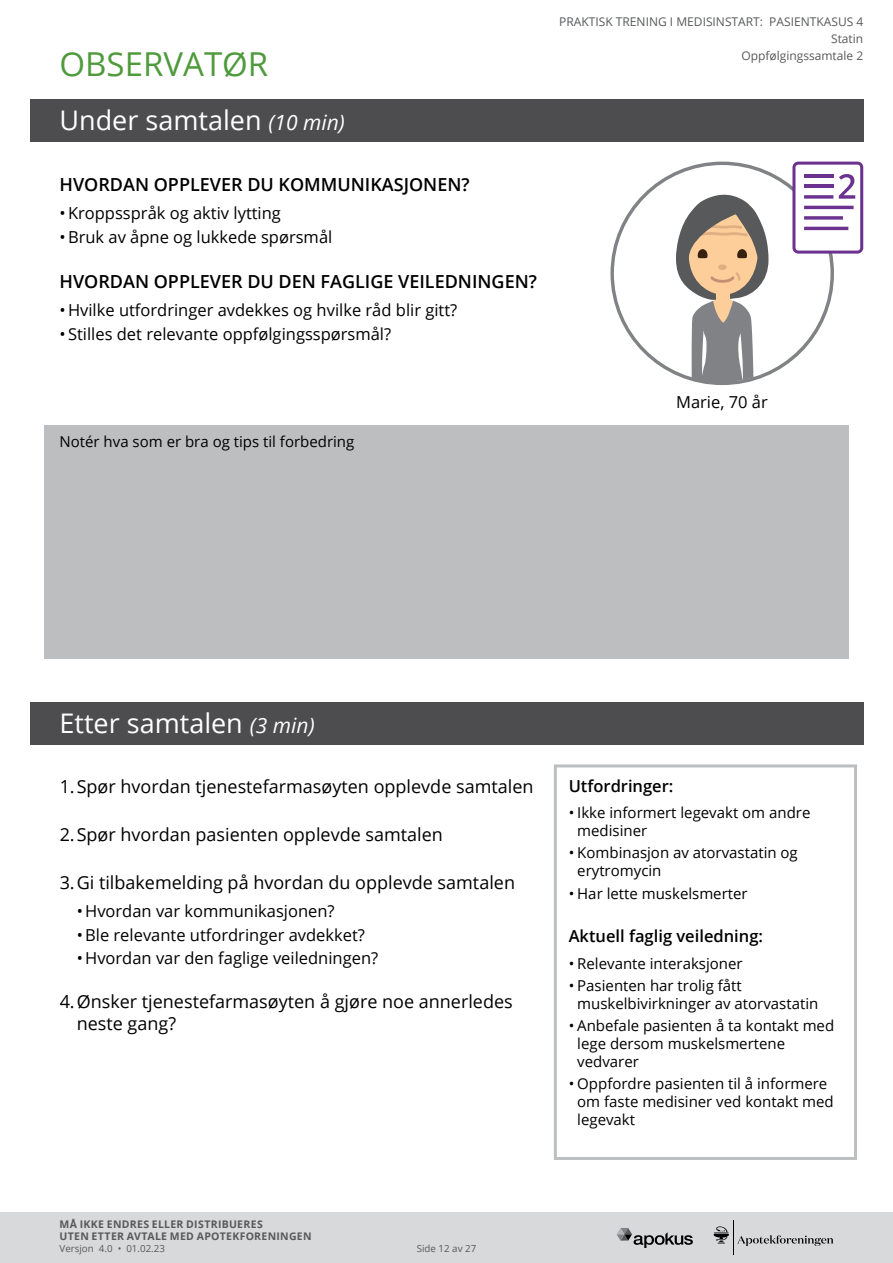
<style>
.page{position:relative;width:893px;height:1263px;background:#fff}
.page>*{position:absolute;margin:0;border:0;box-sizing:border-box;transform-origin:0 0}
.t1{font:33px "Open Sans";color:#4f9a3c}
.t2{font:27px "Open Sans";color:#fff}
.t3{font:18px/21.6px "Open Sans";color:#000}
.t4{font:600 18px "Open Sans";color:#000}
.t5{font:16.5px "Open Sans";color:#000}
.t6{font:600 16.5px "Open Sans";color:#000}
.t7{font:15px/18px "Open Sans";color:#000}
.t8{font:12px/17.1px "Open Sans";color:#58595b;text-align:right}
.t9{font:700 10.5px/12px "Open Sans";letter-spacing:.03em;color:#58595b}
.t10{font:9.75px "Open Sans";color:#58595b}
.s1{font-style:italic;font-size:21px}
</style>
<div class="page">
<div style="left:0;top:1212px;width:893px;height:51px;background:#d7d9da"></div>
<svg style="left:737px;top:1235px;width:96px;height:11px"></svg>
<hr style="left:733px;top:1220px;width:1px;height:34px;background:#000">
<svg style="left:713px;top:1226px;width:16px;height:18px"></svg>
<svg style="left:617px;top:1228px;width:76px;height:20px"></svg>
<svg style="left:610px;top:162px;width:224px;height:223px;background:#8c8e91"></svg>
<div style="left:614px;top:165px;width:216px;height:217px;background:#fff;border-radius:50%"></div>
<svg style="left:673px;top:194px;width:95px;height:189px"></svg>
<div style="left:554px;top:764px;width:303px;height:396px;border:3px solid #bcbec0"></div>
<div style="left:30px;top:99px;width:833px;height:42px;background:#4d4d4f"></div>
<div style="left:30px;top:702px;width:833px;height:42px;background:#4d4d4f"></div>
<div style="left:44px;top:425px;width:804px;height:234px;background:#bcbec0"></div>
<svg style="left:792px;top:162px;width:71px;height:92px"></svg>
<h1 class="t1" style="left:60px;top:42px;width:210px">OBSERVATØR</h1>
<h2 class="t2" style="left:60px;top:101px;width:287px">Under samtalen <span class="s1">(10 min)</span></h2>
<p class="t4" style="left:60px;top:172px;width:412px">HVORDAN OPPLEVER DU KOMMUNIKASJONEN?</p>
<p class="t5" style="left:60px;top:202px;width:223px">•Kroppsspråk og aktiv lytting</p>
<p class="t5" style="left:60px;top:225px;width:274px">•Bruk av åpne og lukkede spørsmål</p>
<p class="t4" style="left:60px;top:269px;width:479px">HVORDAN OPPLEVER DU DEN FAGLIGE VEILEDNINGEN?</p>
<p class="t5" style="left:60px;top:299px;width:399px">•Hvilke utfordringer avdekkes og hvilke råd blir gitt?</p>
<p class="t5" style="left:60px;top:322px;width:333px">• Stilles det relevante oppfølgingsspørsmål?</p>
<p class="t7" style="left:60px;top:432px;width:296px">Notér hva som er bra og tips til forbedring</p>
<p class="t8" style="left:559px;top:13px;width:306px">PRAKTISK TRENING I MEDISINSTART: PASIENTKASUS 4<br>Statin<br>Oppfølgingssamtale 2</p>
<p class="t5" style="left:676px;top:391px;width:93px">Marie, 70 år</p>
<h2 class="t2" style="left:60px;top:704px;width:257px">Etter samtalen <span class="s1">(3 min)</span></h2>
<p class="t3" style="left:60px;top:775px;width:475px">1.Spør hvordan tjenestefarmasøyten opplevde samtalen</p>
<p class="t3" style="left:60px;top:823px;width:385px">2.Spør hvordan pasienten opplevde samtalen</p>
<p class="t3" style="left:60px;top:871px;width:457px">3.Gi tilbakemelding på hvordan du opplevde samtalen</p>
<p class="t5" style="left:77px;top:899px;width:260px">•Hvordan var kommunikasjonen?</p>
<p class="t5" style="left:77px;top:923px;width:290px">•Ble relevante utfordringer avdekket?</p>
<p class="t5" style="left:77px;top:947px;width:303px">•Hvordan var den faglige veiledningen?</p>
<p class="t3" style="left:77px;top:990px;width:438px;text-indent:-17px">4.Ønsker tjenestefarmasøyten å gjøre noe annerledes neste gang?</p>
<p class="t9" style="left:60px;top:1218px;width:254px">MÅ IKKE ENDRES ELLER DISTRIBUERES<br>UTEN ETTER AVTALE MED APOTEKFORENINGEN</p>
<p class="t10" style="left:60px;top:1241px;width:107px">Versjon 4.0 • 01.02.23</p>
<p class="t10" style="left:417px;top:1241px;width:61px">Side 12 av 27</p>
<p class="t6" style="left:569px;top:774px;width:106px">Utfordringer:</p>
<p class="t7" style="left:577px;top:803px;width:235px;text-indent:-9px">• Ikke informert legevakt om andre medisiner</p>
<p class="t7" style="left:577px;top:843px;width:222px;text-indent:-9px">• Kombinasjon av atorvastatin og erytromycin</p>
<p class="t7" style="left:569px;top:884px;width:180px">• Har lette muskelsmerter</p>
<p class="t6" style="left:569px;top:925px;width:196px">Aktuell faglig veiledning:</p>
<p class="t7" style="left:569px;top:954px;width:175px">• Relevante interaksjoner</p>
<p class="t7" style="left:577px;top:976px;width:243px;text-indent:-9px">• Pasienten har trolig fått muskelbivirkninger av atorvastatin</p>
<p class="t7" style="left:577px;top:1016px;width:258px;text-indent:-9px">• Anbefale pasienten å ta kontakt med lege dersom muskelsmertene vedvarer</p>
<p class="t7" style="left:577px;top:1074px;width:258px;text-indent:-9px">• Oppfordre pasienten til å informere om faste medisiner ved kontakt med legevakt</p>
</div>
